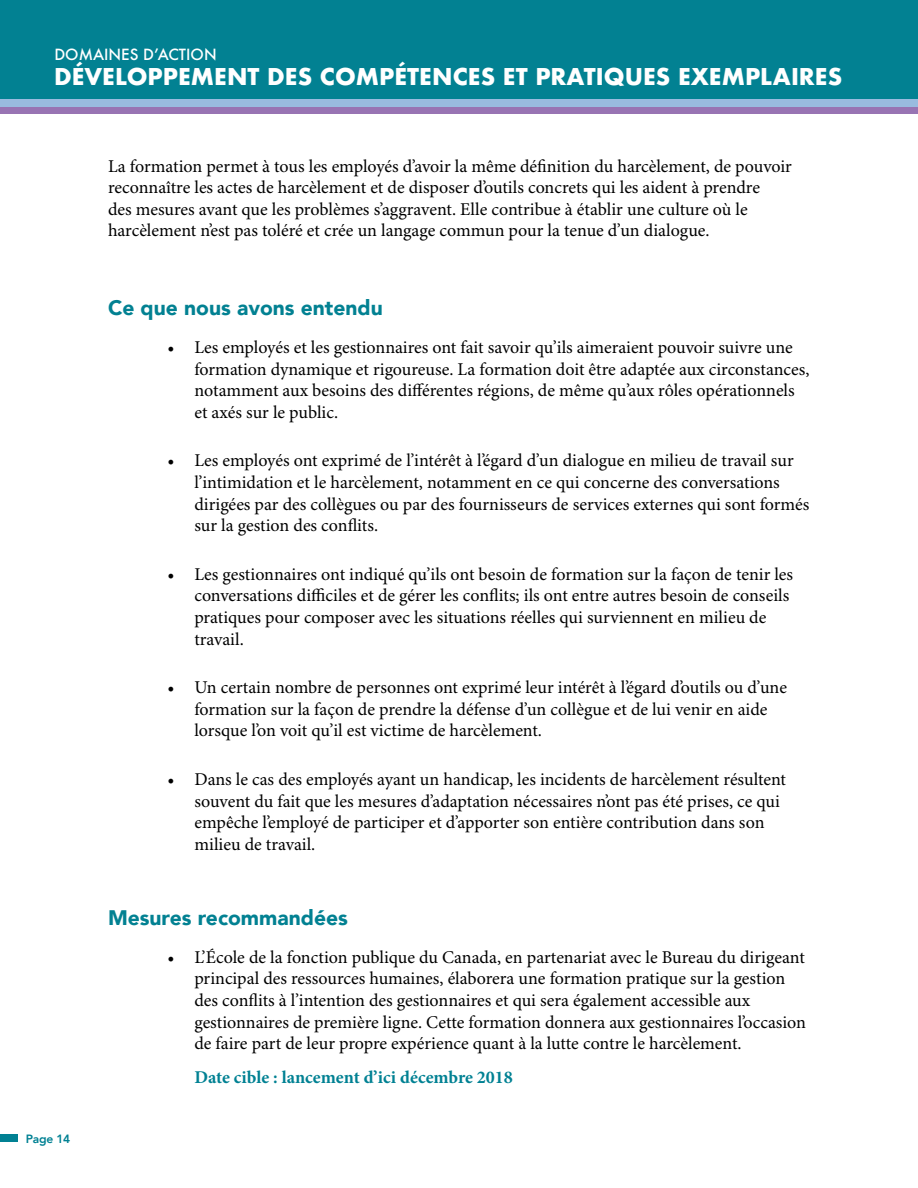
<style>
.page{position:relative;width:918px;height:1188px;background:#fff}
.page>*{position:absolute;margin:0;border:0;box-sizing:border-box;transform-origin:0 0}
.t1{font:700 22.5px "Futura";color:#fff}
.t2{font:900 21px "Avenir";color:#028192}
.t3{font:18px/21.6px "Minion Pro";color:#000}
.t4{font:700 18px "Minion Pro";color:#018193}
.t5{font:500 15px "Futura";color:#fff}
.t6{font:800 12px "Avenir";letter-spacing:-.02em;color:#018193}
</style>
<div class="page">
<div style="left:0;top:1134px;width:18px;height:8px;background:#018193"></div>
<div style="left:0;top:0;width:918px;height:107px;background:#028192"></div>
<svg style="left:0;top:99px;width:918px;height:15px;background:#9899ca"></svg>
<p class="t5" style="left:54px;top:45px;width:164px">DOMAINES D’ACTION</p>
<p class="t1" style="left:54px;top:60px;width:790px">DÉVELOPPEMENT DES COMPÉTENCES ET PRATIQUES EXEMPLAIRES</p>
<p class="t3" style="left:108px;top:156px;width:685px">La formation permet à tous les employés d’avoir la même définition du harcèlement, de pouvoir reconnaître les actes de harcèlement et de disposer d’outils concrets qui les aident à prendre<br>des mesures avant que les problèmes s’aggravent. Elle contribue à établir une culture où le harcèlement n’est pas toléré et crée un langage commun pour la tenue d’un dialogue.</p>
<p class="t2" style="left:108px;top:290px;width:276px">Ce que nous avons entendu</p>
<p class="t3" style="left:194px;top:337px;width:617px;text-indent:-27px">• Les employés et les gestionnaires ont fait savoir qu’ils aimeraient pouvoir suivre une formation dynamique et rigoureuse. La formation doit être adaptée aux circonstances, notamment aux besoins des différentes régions, de même qu’aux rôles opérationnels et axés sur le public.</p>
<p class="t3" style="left:194px;top:451px;width:617px;text-indent:-27px">• Les employés ont exprimé de l’intérêt à l’égard d’un dialogue en milieu de travail sur l’intimidation et le harcèlement, notamment en ce qui concerne des conversations dirigées par des collègues ou par des fournisseurs de services externes qui sont formés sur la gestion des conflits.</p>
<p class="t3" style="left:194px;top:564px;width:600px;text-indent:-27px">• Les gestionnaires ont indiqué qu’ils ont besoin de formation sur la façon de tenir les conversations difficiles et de gérer les conflits; ils ont entre autres besoin de conseils pratiques pour composer avec les situations réelles qui surviennent en milieu de travail.</p>
<p class="t3" style="left:194px;top:677px;width:594px;text-indent:-27px">• Un certain nombre de personnes ont exprimé leur intérêt à l’égard d’outils ou d’une formation sur la façon de prendre la défense d’un collègue et de lui venir en aide lorsque l’on voit qu’il est victime de harcèlement.</p>
<p class="t3" style="left:194px;top:769px;width:593px;text-indent:-27px">• Dans le cas des employés ayant un handicap, les incidents de harcèlement résultent souvent du fait que les mesures d’adaptation nécessaires n’ont pas été prises, ce qui empêche l’employé de participer et d’apporter son entière contribution dans son milieu de travail.</p>
<p class="t2" style="left:108px;top:900px;width:241px">Mesures recommandées</p>
<p class="t3" style="left:194px;top:947px;width:613px;text-indent:-27px">• L’École de la fonction publique du Canada, en partenariat avec le Bureau du dirigeant principal des ressources humaines, élaborera une formation pratique sur la gestion des conflits à l’intention des gestionnaires et qui sera également accessible aux gestionnaires de première ligne. Cette formation donnera aux gestionnaires l’occasion de faire part de leur propre expérience quant à la lutte contre le harcèlement.</p>
<p class="t6" style="left:26px;top:1129px;width:46px">Page 14</p>
<p class="t4" style="left:194px;top:1064px;width:320px">Date cible : lancement d’ici décembre 2018</p>
</div>
